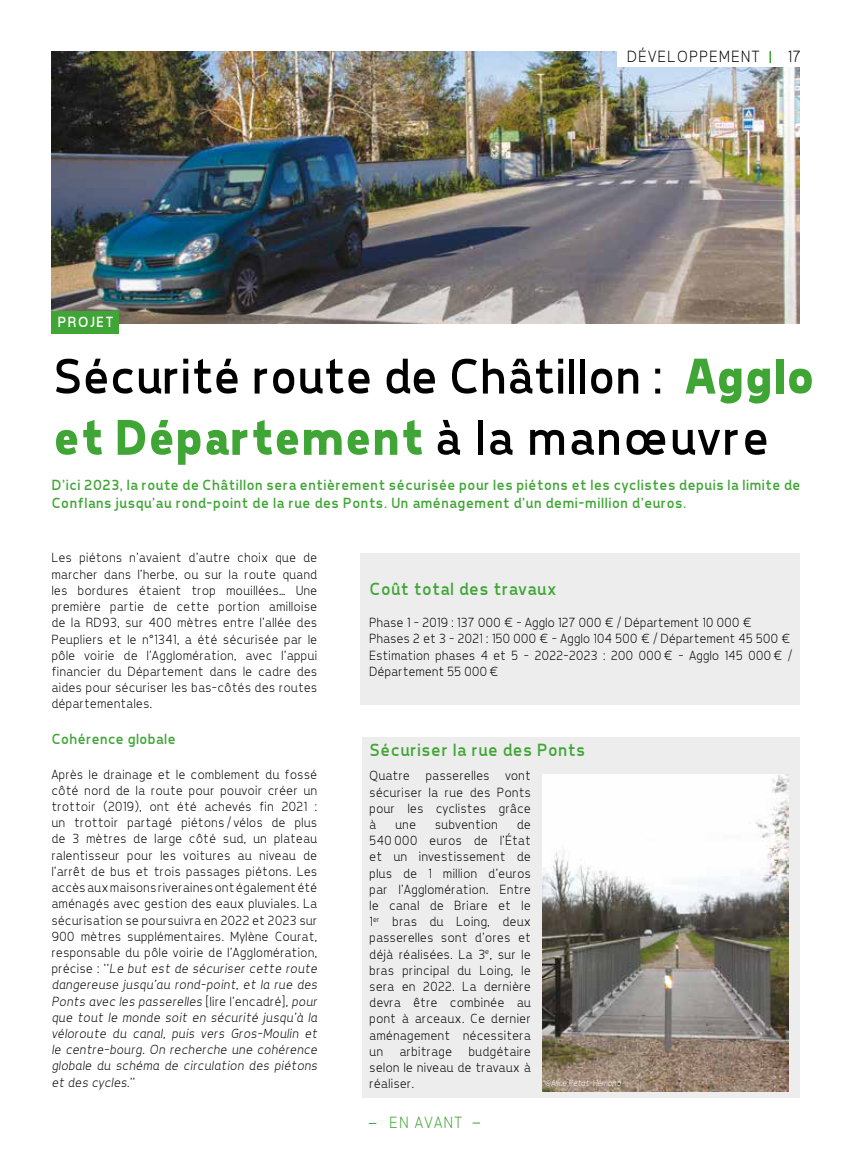
<style>
.page{position:relative;width:851px;height:1149px;background:#fff}
.page>*{position:absolute;margin:0;border:0;box-sizing:border-box;transform-origin:0 0}
.t1{font:51px/61.2px "Tepeno Sans";letter-spacing:.02em;color:#000}
.t2{font:18px "Tepeno Sans";letter-spacing:.05em;color:#3fa535}
.t3{font:300 16.5px "Tepeno Sans";letter-spacing:.1em;color:#000}
.t4{font:300 16.5px "Tepeno Sans";letter-spacing:.1em;color:#3fa535}
.t5{font:15px/18px "Tepeno Sans";letter-spacing:.05em;color:#3fa535}
.t6{font:15px "Tepeno Sans";letter-spacing:.1em;color:#fff}
.t7{font:300 13.5px/16.2px "Tepeno Sans";letter-spacing:.04em;color:#000;text-align:justify}
.t8{font:italic 300 9px "Tepeno Sans";color:#fff}
.s1{font-weight:700;color:#3fa535}
.s2{font-style:italic}
</style>
<div class="page">
<img style="left:51px;top:51px;width:748px;height:273px">
<div style="left:617px;top:51px;width:182px;height:16px;background:#fff"></div>
<svg style="left:769px;top:51px;width:1px;height:12px"></svg>
<div style="left:51px;top:311px;width:68px;height:22px;background:#3fa535"></div>
<div style="left:362px;top:737px;width:437px;height:360px;background:#ededed"></div>
<div style="left:360px;top:553px;width:439px;height:151px;background:#ededed"></div>
<img style="left:542px;top:774px;width:246px;height:317px">
<p class="t6" style="left:57px;top:313px;width:57px">PROJET</p>
<p class="t3" style="left:626px;top:47px;width:134px">DÉVELOPPEMENT</p>
<p class="t3" style="left:786px;top:47px;width:14px">17</p>
<h1 class="t1" style="left:51px;top:344px;width:762px">Sécurité route de Châtillon : <span class="s1">Agglo et Département</span> à la manœuvre</h1>
<p class="t5" style="left:51px;top:475px;width:750px">D’ici 2023, la route de Châtillon sera entièrement sécurisée pour les piétons et les cyclistes depuis la limite de<br>Conflans jusqu’au rond-point de la rue des Ponts. Un aménagement d’un demi-million d’euros.</p>
<p class="t7" style="left:51px;top:549px;width:267px">Les piétons n’avaient d’autre choix que de marcher dans l’herbe, ou sur la route quand les bordures étaient trop mouillées… Une première partie de cette portion amilloise de la RD93, sur 400 mètres entre l’allée des Peupliers et le n°1341, a été sécurisée par le pôle voirie de l’Agglomération, avec l’appui financier du Département dans le cadre des aides pour sécuriser les bas-côtés des routes départementales.</p>
<p class="t5" style="left:51px;top:729px;width:125px">Cohérence globale</p>
<p class="t7" style="left:51px;top:765px;width:267px">Après le drainage et le comblement du fossé côté nord de la route pour pouvoir créer un trottoir (2019), ont été achevés fin 2021 : un trottoir partagé piétons / vélos de plus de 3 mètres de large côté sud, un plateau ralentisseur pour les voitures au niveau de l’arrêt de bus et trois passages piétons. Les accès aux maisons riveraines ont également été aménagés avec gestion des eaux pluviales. La sécurisation se poursuivra en 2022 et 2023 sur 900 mètres supplémentaires. Mylène Courat, responsable du pôle voirie de l’Agglomération, précise : ‘‘<span class="s2">Le but est de sécuriser cette route dangereuse jusqu’au rond-point, et la rue des Ponts avec les passerelles</span> [lire l’encadré]<span class="s2">, pour que tout le monde soit en sécurité jusqu’à la véloroute du canal, puis vers Gros-Moulin et le centre-bourg. On recherche une cohérence globale du schéma de circulation des piétons et des cycles.</span>’’</p>
<h2 class="t2" style="left:369px;top:578px;width:188px">Coût total des travaux</h2>
<p class="t7" style="left:369px;top:614px;width:424px;text-align:left">Phase 1 - 2019 : 137 000 € - Agglo 127 000 € / Département 10 000 € Phases 2 et 3 – 2021 : 150 000 € - Agglo 104 500 € / Département 45 500 € Estimation phases 4 et 5 – 2022-2023 : 200 000 € - Agglo 145 000 € / Département 55 000 €</p>
<h2 class="t2" style="left:369px;top:739px;width:217px">Sécuriser la rue des Ponts</h2>
<p class="t7" style="left:369px;top:767px;width:163px">Quatre passerelles vont sécuriser la rue des Ponts pour les cyclistes grâce à</p>
<p class="t7" style="left:369px;top:815px;width:163px;text-indent:147px">de 540 000 euros de l’État et un investissement de plus de 1 million d’euros par l’Agglomération. Entre le canal de Briare et le 1<sup>er</sup> bras du Loing, deux passerelles sont d’ores et déjà réalisées. La 3<sup>e</sup>, sur le bras principal du Loing, le sera en 2022. La dernière devra être combinée au pont à arceaux. Ce dernier aménagement nécessitera un arbitrage budgétaire selon le niveau de travaux à réaliser.</p>
<p class="t7" style="left:394px;top:815px;width:22px">une</p>
<p class="t7" style="left:434px;top:815px;width:64px">subvention</p>
<p class="t8" style="left:544px;top:1077px;width:78px">©Alice Petat-Hémono</p>
<p class="t4" style="left:389px;top:1112px;width:74px">EN AVANT</p>
</div>
